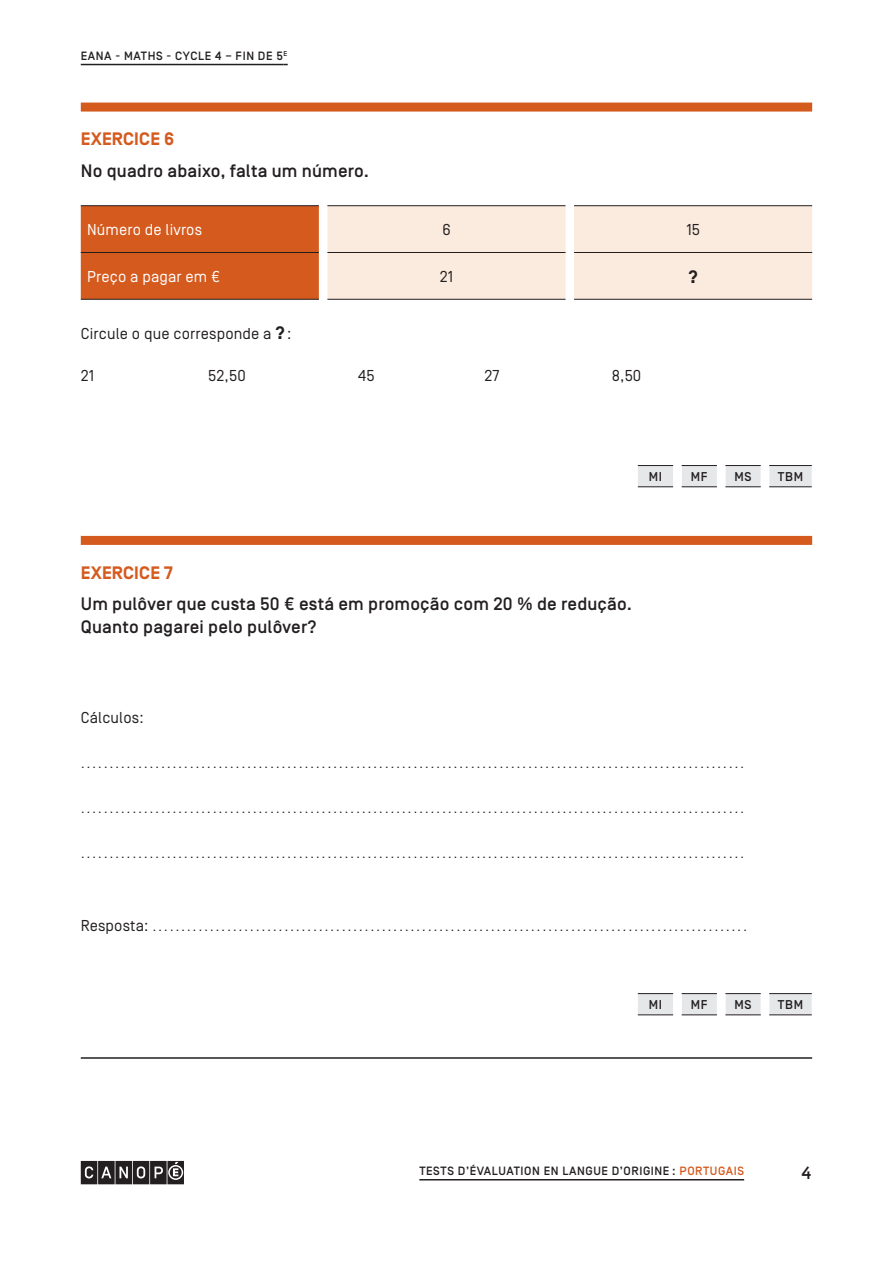
<style>
.page{position:relative;width:893px;height:1263px;background:#fff}
.page>*{position:absolute;margin:0;border:0;box-sizing:border-box;transform-origin:0 0}
.t1{font:500 18px/22.5px "Simplon BP";letter-spacing:.01em;color:#231f20}
.t2{font:700 18px "Simplon BP";letter-spacing:.01em;color:#d55a1e}
.t3{font:500 18px "Simplon BP Mono";color:#231f20}
.t4{font:700 18px "Simplon BP";color:#231f20}
.t5{font:300 15.75px "Simplon BP";color:#231f20}
.t6{font:15.75px "Simplon BP Regular";letter-spacing:.01em;color:#231f20}
.t7{font:15.75px "Simplon BP Regular";letter-spacing:.01em;color:#fff}
.t8{font:500 12.75px "Simplon BP";letter-spacing:.05em;color:#231f20}
.t9{font:500 12px "Simplon BP";letter-spacing:.05em;color:#231f20}
.s1{font-family:"Simplon BP";font-weight:700;font-size:18px}
.s2{font-family:"Simplon BP Regular";font-weight:400}
.s3{color:#d55a1e}
</style>
<div class="page">
<hr style="left:81px;top:64px;width:203px;height:1px;background:#231f20">
<svg style="left:81px;top:1161px;width:103px;height:23px;background:#4b4849"></svg>
<hr style="left:419px;top:1179px;width:325px;height:1px;background:#231f20">
<div style="left:81px;top:103px;width:731px;height:9px;background:#d55a1e"></div>
<div style="left:81px;top:536px;width:731px;height:9px;background:#d55a1e"></div>
<hr style="left:81px;top:1057px;width:731px;height:2px;background:#231f20">
<svg style="left:81px;top:206px;width:731px;height:93px;background:#edbb9f"></svg>
<hr style="left:81px;top:205px;width:238px;height:1px;background:#231f20">
<hr style="left:327px;top:205px;width:239px;height:1px;background:#231f20">
<hr style="left:574px;top:205px;width:238px;height:1px;background:#231f20">
<hr style="left:81px;top:252px;width:238px;height:1px;background:#231f20">
<hr style="left:327px;top:252px;width:239px;height:1px;background:#231f20">
<hr style="left:574px;top:252px;width:238px;height:1px;background:#231f20">
<hr style="left:81px;top:299px;width:238px;height:1px;background:#231f20">
<hr style="left:327px;top:299px;width:239px;height:1px;background:#231f20">
<hr style="left:574px;top:299px;width:238px;height:1px;background:#231f20">
<svg style="left:638px;top:465px;width:174px;height:22px"></svg>
<hr style="left:638px;top:465px;width:35px;height:1px;background:#231f20">
<hr style="left:682px;top:465px;width:35px;height:1px;background:#231f20">
<hr style="left:725px;top:465px;width:36px;height:1px;background:#231f20">
<hr style="left:769px;top:465px;width:43px;height:1px;background:#231f20">
<hr style="left:638px;top:486px;width:35px;height:1px;background:#231f20">
<hr style="left:682px;top:486px;width:35px;height:1px;background:#231f20">
<hr style="left:725px;top:486px;width:36px;height:1px;background:#231f20">
<hr style="left:769px;top:486px;width:43px;height:1px;background:#231f20">
<svg style="left:638px;top:993px;width:174px;height:22px"></svg>
<hr style="left:638px;top:993px;width:35px;height:1px;background:#231f20">
<hr style="left:682px;top:993px;width:35px;height:1px;background:#231f20">
<hr style="left:725px;top:993px;width:36px;height:1px;background:#231f20">
<hr style="left:769px;top:993px;width:43px;height:1px;background:#231f20">
<hr style="left:638px;top:1014px;width:35px;height:1px;background:#231f20">
<hr style="left:682px;top:1014px;width:35px;height:1px;background:#231f20">
<hr style="left:725px;top:1014px;width:36px;height:1px;background:#231f20">
<hr style="left:769px;top:1014px;width:43px;height:1px;background:#231f20">
<p class="t9" style="left:81px;top:49px;width:208px">EANA - MATHS - CYCLE 4 – FIN DE 5<sup>E</sup></p>
<p class="t2" style="left:81px;top:129px;width:95px">EXERCICE 6</p>
<p class="t1" style="left:81px;top:160px;width:290px">No quadro abaixo, falta um número.</p>
<p class="t7" style="left:87px;top:220px;width:116px">Número de livros</p>
<p class="t6" style="left:442px;top:220px;width:10px">6</p>
<p class="t6" style="left:686px;top:220px;width:15px">15</p>
<p class="t7" style="left:87px;top:267px;width:135px">Preço a pagar em €</p>
<p class="t6" style="left:440px;top:267px;width:15px">21</p>
<p class="t4" style="left:688px;top:266px;width:11px">?</p>
<p class="t6" style="left:81px;top:324px;width:212px">Circule o que corresponde a <span class="s1">?</span>:</p>
<p class="t6" style="left:81px;top:366px;width:15px">21</p>
<p class="t6" style="left:208px;top:366px;width:39px">52,50</p>
<p class="t6" style="left:358px;top:366px;width:18px">45</p>
<p class="t6" style="left:484px;top:366px;width:17px">27</p>
<p class="t6" style="left:612px;top:366px;width:31px">8,50</p>
<p class="t8" style="left:649px;top:469px;width:15px">MI</p>
<p class="t8" style="left:691px;top:469px;width:18px">MF</p>
<p class="t8" style="left:734px;top:469px;width:19px">MS</p>
<p class="t8" style="left:778px;top:469px;width:27px">TBM</p>
<p class="t2" style="left:81px;top:562px;width:94px">EXERCICE 7</p>
<p class="t1" style="left:81px;top:593px;width:553px">Um pulôver que custa 50 € está em promoção com 20 % de redução.<br>Quanto pagarei pelo pulôver?</p>
<p class="t6" style="left:81px;top:708px;width:65px">Cálculos:</p>
<p class="t5" style="left:81px;top:753px;width:665px">....................................................................................................................</p>
<p class="t5" style="left:81px;top:798px;width:665px">....................................................................................................................</p>
<p class="t5" style="left:81px;top:843px;width:665px">....................................................................................................................</p>
<p class="t5" style="left:81px;top:916px;width:668px"><span class="s2">Resposta:</span> ........................................................................................................</p>
<p class="t8" style="left:649px;top:997px;width:15px">MI</p>
<p class="t8" style="left:691px;top:997px;width:18px">MF</p>
<p class="t8" style="left:734px;top:997px;width:19px">MS</p>
<p class="t8" style="left:778px;top:997px;width:27px">TBM</p>
<p class="t9" style="left:419px;top:1164px;width:326px">TESTS D’ÉVALUATION EN LANGUE D’ORIGINE : <span class="s3">PORTUGAIS</span></p>
<p class="t3" style="left:801px;top:1161px;width:12px">4</p>
</div>
